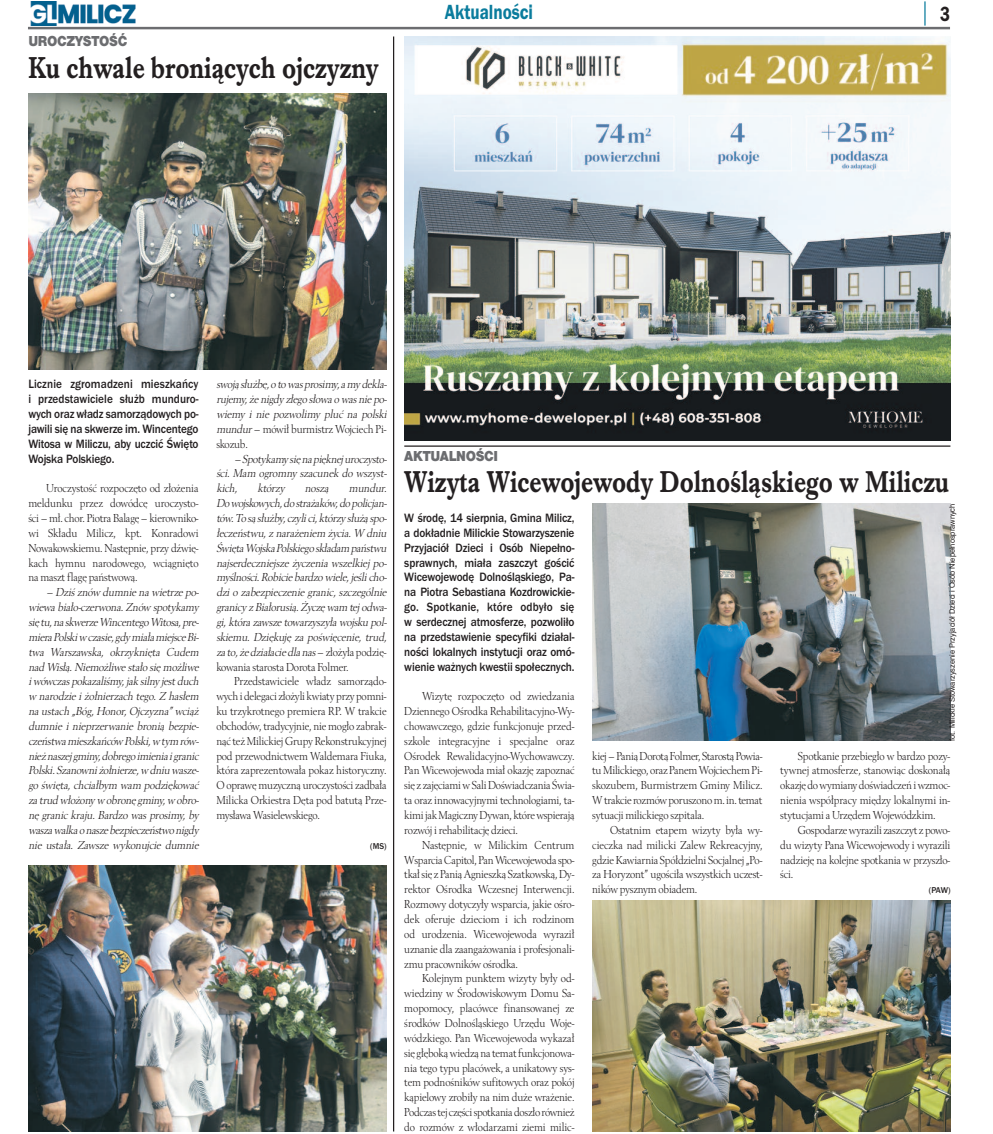
<style>
.page{position:relative;width:993px;height:1134px;background:#fff}
.page>*{position:absolute;margin:0;border:0;box-sizing:border-box;transform-origin:0 0}
.t1{font:700 31.25px "Imprint URWTCE";color:#231f20;scale:.8 1}
.t2{font:21.25px "Franklin Got URWTCE Dem";color:#0a7c9d;scale:.8 1}
.t3{font:21.25px "Franklin Got URWTCE Dem";color:#231f20;scale:.8 1}
.t4{font:900 15px "Nimbus San TCE";letter-spacing:-.025em;color:#6c6d70;scale:.9 1}
.t5{font:500 12.5px/14.9px "Franklin Got URWTCE";letter-spacing:-.01em;color:#231f20;text-align:justify;scale:.9 1}
.t6{font:12px/14.9px "Berling TCE";letter-spacing:-.015em;color:#231f20;text-align:justify;scale:.9 1}
.t7{font:italic 12px/14.9px "Berling TCE";letter-spacing:-.015em;color:#231f20;scale:.9 1}
.t8{font:500 8.75px "Franklin Got URWTCE";color:#231f20;scale:.95 1}
.t9{font:7.5px "Helvetica";letter-spacing:-.005em;color:#231f20}
.s1{font-style:normal}
</style>
<div class="page">
<img style="left:30px;top:1px;width:106px;height:25px">
<hr style="left:28px;top:27px;width:921px;height:2px;background:#6c6d70">
<svg style="left:924px;top:1px;width:1px;height:25px"></svg>
<img style="left:404px;top:36px;width:546px;height:404px">
<hr style="left:393px;top:36px;width:1px;height:1095px;background:#231f20">
<hr style="left:404px;top:445px;width:546px;height:2px;background:#231f20">
<img style="left:592px;top:504px;width:358px;height:236px">
<img style="left:592px;top:901px;width:358px;height:230px">
<img style="left:28px;top:93px;width:358px;height:276px">
<img style="left:28px;top:866px;width:358px;height:265px">
<p class="t4" style="left:28px;top:33px;width:111px">UROCZYSTOŚĆ</p>
<h1 class="t1" style="left:28px;top:49px;width:439px">Ku chwale broniących ojczyzny</h1>
<h2 class="t2" style="left:445px;top:0;width:112px">Aktualności</h2>
<h2 class="t3" style="left:939px;top:1px;width:14px">3</h2>
<p class="t5" style="left:28px;top:377px;width:190px">Licznie zgromadzeni mieszkańcy i przedstawiciele służb munduro&shy;wych oraz władz samorządowych po&shy;jawili się na skwerze im. Wincentego Witosa w Miliczu, aby uczcić Święto Wojska Polskiego.</p>
<p class="t6" style="left:28px;top:481px;width:190px;text-indent:18px">Uroczystość rozpoczęto od złożenia meldunku przez dowódcę uroczysto&shy;ści – mł. chor. Piotra Balagę – kierowniko&shy;wi Składu Milicz, kpt. Konradowi Nowakowskiemu. Następnie, przy dźwię&shy;kach hymnu narodowego, wciągnięto na maszt flagę państwową.</p>
<p class="t7" style="left:28px;top:585px;width:192px;text-indent:18px">– Dziś znów dumnie na wietrze po&shy;wiewa biało-czerwona. Znów spotykamy się tu, na skwerzeWincentegoWitosa, pre&shy;mieraPolskiw czasie, gdy miałamiejsceBi&shy;twa Warszawska, okrzyknięta Cudem nad Wisłą. Niemożliwe stało się możliwe i wówczas pokazaliśmy, jak silny jest duch w narodzie i żołnierzach tego. Z hasłem na ustach „Bóg, Honor, Ojczyzna” wciąż dumnie i nieprzerwanie bronią bezpie&shy;czeństwamieszkańców Polski, w tymrów&shy;nieżnaszej gminy, dobrego imienia i granic Polski. Szanowni żołnierze, w dniu wasze&shy;go święta, chciałbym wam podziękować za trud włożony w obronę gminy, w obro&shy;nę granic kraju. Bardzo was prosimy, by waszawalka onaszebezpieczeństwonigdy nie ustała. Zawsze wykonujcie dumnie</p>
<p class="t7" style="left:216px;top:377px;width:192px">swoją służbę, otowasprosimy, amy dekla&shy;rujemy, że nigdy złego słowa o was nie po&shy;wiemy i nie pozwolimy pluć na polski mundur<span class="s1">– mówił burmistrz Wojciech Pi&shy;skozub.</span></p>
<p class="t7" style="left:216px;top:451px;width:192px;text-align:justify;text-indent:18px">–Spotykamy się napięknej uroczysto&shy;ści. Mam ogromny szacunek do wszyst&shy;kich,</p>
<p class="t7" style="left:257px;top:481px;width:32px">którzy</p>
<p class="t7" style="left:305px;top:481px;width:28px">noszą</p>
<p class="t7" style="left:216px;top:481px;width:192px;text-indent:132px">mundur.<br>Dowojskowych, dostrażaków, dopolicjan&shy;tów. To są służby, czyli ci, którzy służą spo&shy;łeczeństwu, z narażeniem życia. W dniu ŚwiętaWojskaPolskiegoskładampaństwu najserdeczniejsze życzenia wszelkiej po&shy;myślności. Robicie bardzo wiele, jeśli cho&shy;dzi o zabezpieczenie granic, szczególnie granicy z Białorusią. Życzę wam tej odwa&shy;gi, która zawsze towarzyszyła wojsku pol&shy;skiemu. Dziękuję za poświęcenie, trud, zato, żedziałaciedlanas<span class="s1">– złożyła podzię&shy;kowania starosta Dorota Folmer.</span></p>
<p class="t6" style="left:216px;top:674px;width:190px;text-indent:18px">Przedstawiciele władz samorządo&shy;wychi delegaci złożyli kwiaty przy pomni&shy;ku trzykrotnego premiera RP. W trakcie obchodów, tradycyjnie, nie mogło zabrak&shy;nąć też Milickiej Grupy Rekonstrukcyjnej pod przewodnictwem Waldemara Fiuka, która zaprezentowała pokaz historyczny.<br>O oprawę muzyczną uroczystości zadbała Milicka Orkiestra Dęta pod batutą Prze&shy;mysława Wasielewskiego.</p>
<p class="t8" style="left:370px;top:841px;width:19px">(MS)</p>
<p class="t4" style="left:404px;top:447px;width:106px">AKTUALNOŚCI</p>
<h1 class="t1" style="left:404px;top:463px;width:682px">Wizyta Wicewojewody Dolnośląskiego w Miliczu</h1>
<p class="t5" style="left:404px;top:510px;width:190px">W środę, 14 sierpnia, Gmina Milicz, a dokładnie Milickie Stowarzyszenie Przyjaciół Dzieci i Osób Niepełno&shy;sprawnych, miała zaszczyt gościć Wicewojewodę Dolnośląskiego, Pa&shy;na Piotra Sebastiana Kozdrowickie&shy;go. Spotkanie, które odbyło się w serdecznej atmosferze, pozwoliło na przedstawienie specyfiki działal&shy;ności lokalnych instytucji oraz omó&shy;wienie ważnych kwestii społecznych.</p>
<p class="t6" style="left:404px;top:689px;width:190px;text-indent:18px">Wizytę rozpoczęto od zwiedzania Dziennego Ośrodka Rehabilitacyjno-Wy&shy;chowawczego, gdzie funkcjonuje przed&shy;szkole integracyjne i specjalne oraz Ośrodek Rewalidacyjno-Wychowawczy.<br>Pan Wicewojewoda miał okazję zapoznać się z zajęciamiwSaliDoświadczania Świa&shy;ta oraz innowacyjnymi technologiami, ta&shy;kimi jakMagicznyDywan, którewspierają rozwój i rehabilitację dzieci.</p>
<p class="t6" style="left:404px;top:837px;width:190px;text-indent:18px">Następnie, w Milickim Centrum WsparciaCapitol, PanWicewojewoda spo&shy;tkałsię z PaniąAgnieszką Szatkowską,Dy&shy;rektor Ośrodka Wczesnej Interwencji.<br>Rozmowy dotyczyły wsparcia, jakie ośro&shy;dek oferuje dzieciom i ich rodzinom od urodzenia. Wicewojewoda wyraził uznanie dla zaangażowania i profesjonali&shy;zmu pracowników ośrodka.</p>
<p class="t6" style="left:404px;top:971px;width:190px;text-indent:18px">Kolejnym punktem wizyty były od&shy;wiedziny w Środowiskowym Domu Sa&shy;mopomocy, placówce finansowanej ze środków Dolnośląskiego Urzędu Woje&shy;wódzkiego. Pan Wicewojewoda wykazał się głębokąwiedzą na tematfunkcjonowa&shy;nia tego typu placówek, a unikatowy sys&shy;tem podnośników sufitowych oraz pokój kąpielowy zrobiły na nim duże wrażenie.<br>Podczastej częścispotkaniadoszło również do rozmów z włodarzami ziemi milic-</p>
<p class="t6" style="left:592px;top:748px;width:190px">kiej–PaniąDorotą Folmer, StarostąPowia&shy;tuMilickiego, oraz PanemWojciechemPi&shy;skozubem, Burmistrzem Gminy Milicz.<br>Wtrakcie rozmówporuszonom.in.temat sytuacji milickiego szpitala.</p>
<p class="t6" style="left:592px;top:822px;width:190px;text-indent:18px">Ostatnim etapem wizyty była wy&shy;cieczka nad milicki Zalew Rekreacyjny, gdzie Kawiarnia Spółdzielni Socjalnej „Po&shy;za Horyzont” ugościła wszystkich uczest&shy;ników pysznym obiadem.</p>
<p class="t9" style="left:948px;top:741px;width:239px;rotate:-90deg">fot. Milickie Stowarzyszenie Przyjaciół Dzieci i Osób Niepełnosprawnych</p>
<p class="t6" style="left:780px;top:748px;width:190px;text-indent:18px">Spotkanie przebiegło w bardzo pozy&shy;tywnej atmosferze, stanowiąc doskonałą okazję dowymianydoświadczeńiwzmoc&shy;nienia współpracy między lokalnymi in&shy;stytucjami a Urzędem Wojewódzkim.</p>
<p class="t6" style="left:780px;top:822px;width:190px;text-indent:18px">Gospodarzewyrazili zaszczyt z powo&shy;du wizyty Pana Wicewojewody i wyrazili nadzieję na kolejne spotkania w przyszło&shy;ści.</p>
<p class="t8" style="left:928px;top:885px;width:24px">(PAW)</p>
</div>
